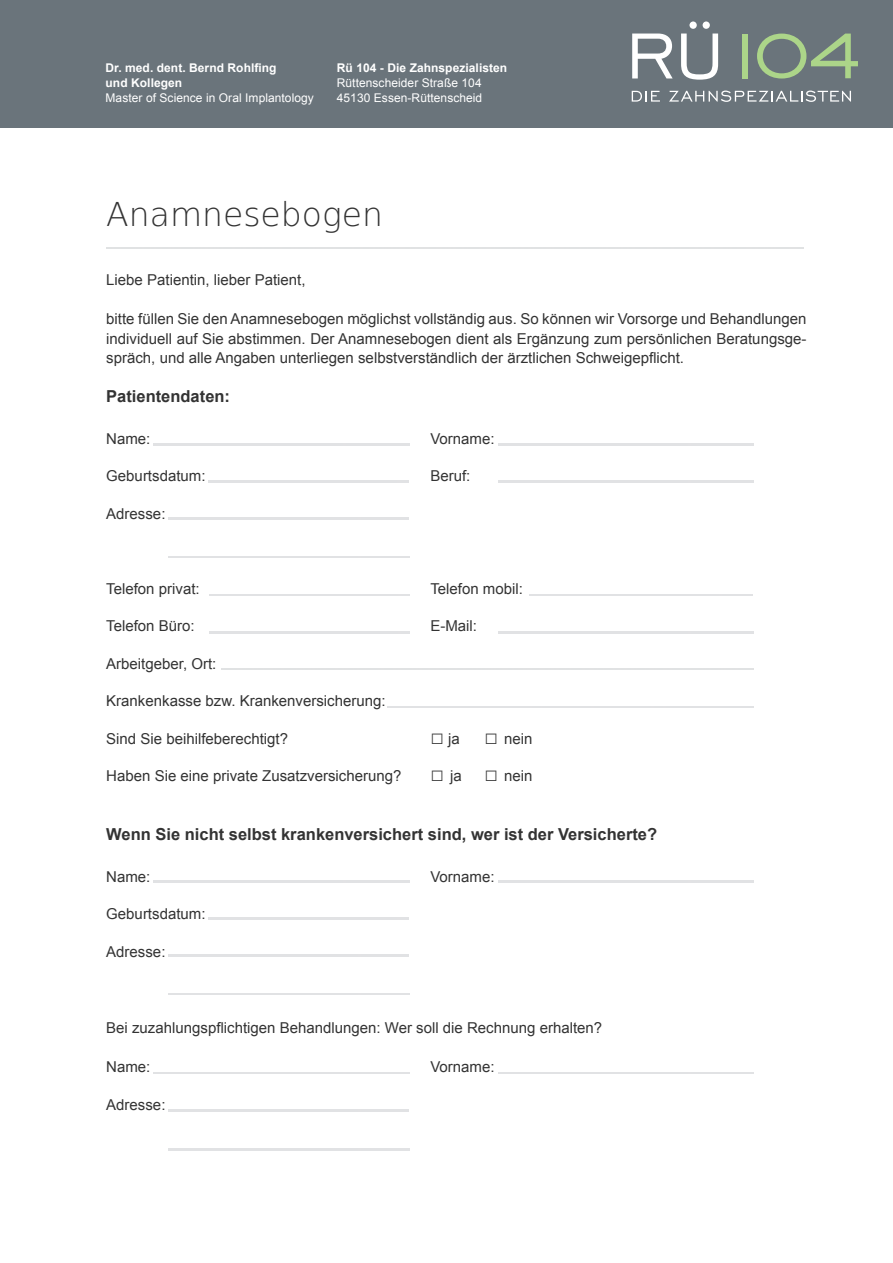
<style>
.page{position:relative;width:893px;height:1263px;background:#fff}
.page>*{position:absolute;margin:0;border:0;box-sizing:border-box;transform-origin:0 0}
.t1{font:200 33px "DejaVu Sans";color:#333}
.t2{font:700 16.5px "Arial";color:#333}
.t3{font:15px/19.5px "Arial";color:#333;text-align:justify}
.t4{font:12px/15px "Arial";letter-spacing:.005em;color:#fff}
.t5{font:700 12px/15px "Arial";letter-spacing:.005em;color:#fff}
.s1{font-size:22.5px}
</style>
<div class="page">
<div style="left:0;top:0;width:893px;height:128px;background:#6a747b"></div>
<div style="left:742px;top:34px;width:6px;height:44px;background:#acd589"></div>
<svg style="left:632px;top:91px;width:28px;height:11px"></svg>
<svg style="left:669px;top:91px;width:182px;height:11px"></svg>
<svg style="left:632px;top:34px;width:41px;height:44px"></svg>
<svg style="left:681px;top:34px;width:37px;height:46px"></svg>
<div style="left:689px;top:21px;width:8px;height:8px;background:#fff;border-radius:50%"></div>
<div style="left:703px;top:21px;width:7px;height:8px;background:#fff;border-radius:50%"></div>
<svg style="left:757px;top:34px;width:101px;height:45px"></svg>
<p class="t5" style="left:106px;top:60px;width:172px">Dr. med. dent. Bernd Rohlfing und Kollegen</p>
<p class="t4" style="left:106px;top:90px;width:210px">Master of Science in Oral Implantology</p>
<p class="t5" style="left:337px;top:60px;width:172px">Rü 104 - Die Zahnspezialisten</p>
<p class="t4" style="left:337px;top:75px;width:147px">Rüttenscheider Straße 104<br>45130 Essen-Rüttenscheid</p>
<h1 class="t1" style="left:106px;top:190px;width:278px">Anamnesebogen</h1>
<p class="t3" style="left:106px;top:270px;width:201px">Liebe Patientin, lieber Patient,</p>
<p class="t3" style="left:106px;top:309px;width:702px">bitte füllen Sie den Anamnesebogen möglichst vollständig aus. So können wir Vorsorge und Behandlungen individuell auf Sie abstimmen. Der Anamnesebogen dient als Ergänzung zum persönlichen Beratungsge&shy;spräch, und alle Angaben unterliegen selbstverständlich der ärztlichen Schweigepflicht.</p>
<p class="t2" style="left:106px;top:386px;width:125px">Patientendaten:</p>
<p class="t3" style="left:106px;top:429px;width:46px">Name:</p>
<p class="t3" style="left:430px;top:429px;width:66px">Vorname:</p>
<p class="t3" style="left:106px;top:466px;width:101px">Geburtsdatum:</p>
<p class="t3" style="left:430px;top:466px;width:42px">Beruf:</p>
<p class="t3" style="left:106px;top:504px;width:61px">Adresse:</p>
<p class="t3" style="left:106px;top:579px;width:95px">Telefon privat:</p>
<p class="t3" style="left:430px;top:579px;width:94px">Telefon mobil:</p>
<p class="t3" style="left:106px;top:616px;width:90px">Telefon Büro:</p>
<p class="t3" style="left:430px;top:616px;width:48px">E-Mail:</p>
<p class="t3" style="left:106px;top:654px;width:112px">Arbeitgeber, Ort:</p>
<p class="t3" style="left:106px;top:691px;width:281px">Krankenkasse bzw. Krankenversicherung:</p>
<p class="t3" style="left:106px;top:729px;width:183px">Sind Sie beihilfeberechtigt?</p>
<p class="t3" style="left:430px;top:729px;width:104px"><span class="s1">□</span> ja <span class="s1">□</span> nein</p>
<p class="t3" style="left:106px;top:766px;width:297px">Haben Sie eine private Zusatzversicherung?</p>
<p class="t3" style="left:430px;top:766px;width:104px"><span class="s1">□</span> ja <span class="s1">□</span> nein</p>
<p class="t2" style="left:106px;top:824px;width:552px">Wenn Sie nicht selbst krankenversichert sind, wer ist der Versicherte?</p>
<p class="t3" style="left:106px;top:867px;width:46px">Name:</p>
<p class="t3" style="left:430px;top:867px;width:66px">Vorname:</p>
<p class="t3" style="left:106px;top:904px;width:101px">Geburtsdatum:</p>
<p class="t3" style="left:106px;top:942px;width:61px">Adresse:</p>
<p class="t3" style="left:106px;top:1018px;width:497px">Bei zuzahlungspflichtigen Behandlungen: Wer soll die Rechnung erhalten?</p>
<p class="t3" style="left:106px;top:1057px;width:46px">Name:</p>
<p class="t3" style="left:430px;top:1057px;width:66px">Vorname:</p>
<p class="t3" style="left:106px;top:1095px;width:61px">Adresse:</p>
</div>
